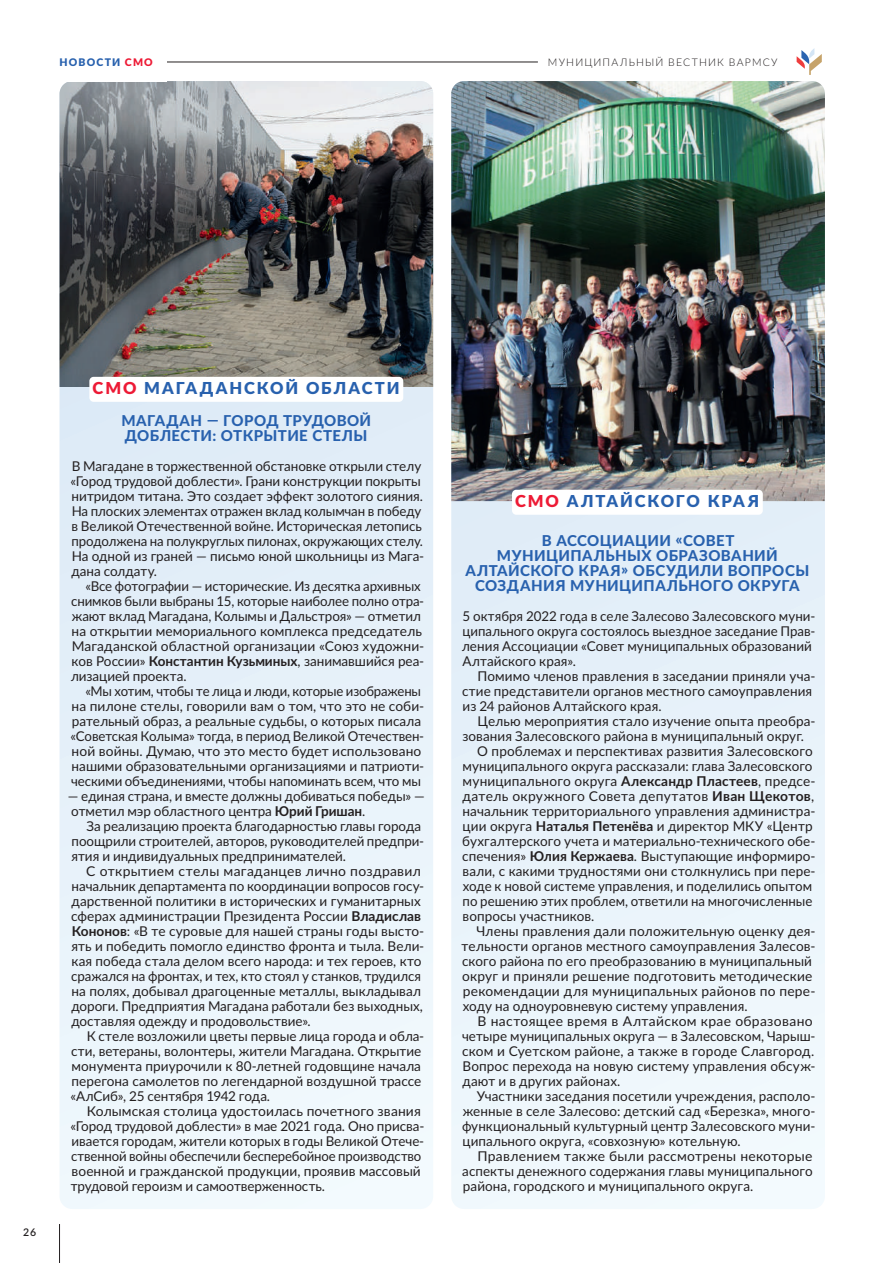
<style>
.page{position:relative;width:893px;height:1263px;background:#fff}
.page>*{position:absolute;margin:0;border:0;box-sizing:border-box;transform-origin:0 0}
.t1{font:900 16.5px "Lato";letter-spacing:.115em;color:#2861ae}
.t2{font:800 15px/15px "Lato";letter-spacing:.025em;color:#2861ae}
.t3{font:13.5px/15px "Lato";color:#231f20}
.t4{font:13.5px "Lato";letter-spacing:.02em;color:#231f20}
.t5{font:13.5px "Lato";letter-spacing:.025em;color:#231f20}
.t6{font:300 10.5px "Lato";letter-spacing:.11em;color:#231f20}
.t7{font:900 10.5px "Lato";letter-spacing:.11em;color:#2861ae}
.t8{font:600 10.5px "Lato";color:#231f20}
.s1{color:#ed1a35}
.s2{font-weight:700}
</style>
<div class="page">
<hr style="left:60px;top:62px;width:478px;height:1px;background:#231f20">
<svg style="left:60px;top:387px;width:373px;height:822px"></svg>
<div style="left:451px;top:501px;width:374px;height:708px;background:#e9f4fb"></div>
<img style="left:60px;top:81px;width:373px;height:306px">
<img style="left:451px;top:81px;width:374px;height:420px">
<div style="left:89px;top:377px;width:314px;height:25px;background:#fff;border-radius:4px"></div>
<div style="left:512px;top:490px;width:251px;height:25px;background:#fff;border-radius:4px"></div>
<svg style="left:797px;top:48px;width:25px;height:27px"></svg>
<hr style="left:59px;top:1224px;width:1px;height:39px;background:#231f20">
<div style="left:60px;top:51px;width:107px;height:30px;background:#fff"></div>
<p class="t7" style="left:60px;top:54px;width:95px">НОВОСТИ <span class="s1">СМО</span></p>
<p class="t6" style="left:548px;top:55px;width:231px">МУНИЦИПАЛЬНЫЙ ВЕСТНИК ВАРМСУ</p>
<p class="t8" style="left:23px;top:1225px;width:15px">26</p>
<p class="t1" style="left:93px;top:376px;width:308px"><span class="s1">СМО</span> МАГАДАНСКОЙ ОБЛАСТИ</p>
<p class="t2" style="left:121px;top:412px;width:251px">МАГАДАН — ГОРОД ТРУДОВОЙ<br>ДОБЛЕСТИ: ОТКРЫТИЕ СТЕЛЫ</p>
<p class="t3" style="left:70px;top:458px;width:355px">В Магадане в торжественной обстановке открыли стелу «Город трудовой доблести». Грани конструкции покрыты нитридом титана. Это создает эффект золотого сияния.<br>На плоских элементах отражен вклад колымчан в победу в Великой Отечественной войне. Историческая летопись продолжена на полукруглых пилонах, окружающих стелу.<br>На одной из граней — письмо юной школьницы из Мага&shy;дана солдату.</p>
<p class="t3" style="left:71px;top:578px;width:355px;text-indent:14px">«Все фотографии — исторические. Из десятка архивных снимков были выбраны 15, которые наиболее полно отра&shy;жают вклад Магадана, Колымы и Дальстроя» — отметил на открытии мемориального комплекса председатель Магаданской областной организации «Союз художни&shy;ков России» <span class="s2">Константин Кузьминых</span>, занимавшийся реа&shy;лизацией проекта.</p>
<p class="t3" style="left:70px;top:683px;width:355px;text-indent:15px">«Мы хотим, чтобы те лица и люди, которые изображены на пилоне стелы, говорили вам о том, что это не соби&shy;рательный образ, а реальные судьбы, о которых писала «Советская Колыма» тогда, в период Великой Отечествен&shy;ной войны. Думаю, что это место будет использовано нашими образовательными организациями и патриоти&shy;ческими объединениями, чтобы напоминать всем, что мы</p>
<p class="t3" style="left:68px;top:788px;width:358px">— единая страна, и вместе должны добиваться победы» — отметил мэр областного центра <span class="s2">Юрий Гришан</span>.</p>
<p class="t3" style="left:72px;top:818px;width:354px;text-indent:15px">За реализацию проекта благодарностью главы города поощрили строителей, авторов, руководителей предпри&shy;ятия и индивидуальных предпринимателей.</p>
<p class="t3" style="left:71px;top:863px;width:355px;text-indent:15px">С открытием стелы магаданцев лично поздравил начальник департамента по координации вопросов госу&shy;дарственной политики в исторических и гуманитарных сферах администрации Президента России <span class="s2">Владислав Кононов</span>: «В те суровые для нашей страны годы высто&shy;ять и победить помогло единство фронта и тыла. Вели&shy;кая победа стала делом всего народа: и тех героев, кто сражался на фронтах, и тех, кто стоял у станков, трудился на полях, добывал драгоценные металлы, выкладывал дороги. Предприятия Магадана работали без выходных, доставляя одежду и продовольствие».</p>
<p class="t3" style="left:70px;top:1028px;width:355px;text-indent:16px">К стеле возложили цветы первые лица города и обла&shy;сти, ветераны, волонтеры, жители Магадана. Открытие монумента приурочили к 80-летней годовщине начала перегона самолетов по легендарной воздушной трассе «АлСиб», 25 сентября 1942 года.</p>
<p class="t3" style="left:70px;top:1103px;width:355px;text-indent:16px">Колымская столица удостоилась почетного звания «Город трудовой доблести» в мае 2021 года. Оно присва&shy;ивается городам, жители которых в годы Великой Отече&shy;ственной войны обеспечили бесперебойное производство военной и гражданской продукции, проявив массовый трудовой героизм и самоотверженность.</p>
<p class="t1" style="left:515px;top:489px;width:245px"><span class="s1">СМО</span> АЛТАЙСКОГО КРАЯ</p>
<p class="t2" style="left:465px;top:532px;width:345px;text-align:center">В АССОЦИАЦИИ «СОВЕТ<br>МУНИЦИПАЛЬНЫХ ОБРАЗОВАНИЙ<br>АЛТАЙСКОГО КРАЯ» ОБСУДИЛИ ВОПРОСЫ<br>СОЗДАНИЯ МУНИЦИПАЛЬНОГО ОКРУГА</p>
<p class="t3" style="left:462px;top:608px;width:355px">5 октября 2022 года в селе Залесово Залесовского муни&shy;ципального округа состоялось выездное заседание Прав&shy;ления Ассоциации «Совет муниципальных образований Алтайского края».</p>
<p class="t3" style="left:462px;top:668px;width:355px;text-indent:15px">Помимо членов правления в заседании приняли уча&shy;стие представители органов местного самоуправления из 24 районов Алтайского края.</p>
<p class="t3" style="left:478px;top:713px;width:339px">Целью мероприятия стало изучение опыта преобра-</p>
<p class="t3" style="left:462px;top:728px;width:343px">зования Залесовского района в муниципальный округ.</p>
<p class="t3" style="left:477px;top:743px;width:337px">О проблемах и перспективах развития Залесовского</p>
<p class="t3" style="left:463px;top:758px;width:352px">муниципального округа рассказали: глава Залесовского</p>
<p class="t3" style="left:463px;top:773px;width:354px">муниципального округа <span class="s2">Александр Пластеев</span>, предсе-</p>
<p class="t4" style="left:462px;top:786px;width:353px">датель окружного Совета депутатов <span class="s2">Иван Щекотов</span>,</p>
<p class="t3" style="left:463px;top:803px;width:354px">начальник территориального управления администра-</p>
<p class="t3" style="left:463px;top:818px;width:351px">ции округа <span class="s2">Наталья Петенёва</span> и директор МКУ «Центр</p>
<p class="t3" style="left:462px;top:833px;width:355px">бухгалтерского учета и материально-технического обе-</p>
<p class="t3" style="left:462px;top:848px;width:355px">спечения» <span class="s2">Юлия Кержаева</span>. Выступающие информиро-</p>
<p class="t3" style="left:463px;top:863px;width:354px">вали, с какими трудностями они столкнулись при пере-</p>
<p class="t3" style="left:463px;top:878px;width:351px">ходе к новой системе управления, и поделились опытом</p>
<p class="t3" style="left:463px;top:893px;width:351px">по решению этих проблем, ответили на многочисленные</p>
<p class="t3" style="left:463px;top:908px;width:133px">вопросы участников.</p>
<p class="t3" style="left:476px;top:923px;width:341px">Члены правления дали положительную оценку дея-</p>
<p class="t3" style="left:462px;top:938px;width:355px">тельности органов местного самоуправления Залесов-</p>
<p class="t3" style="left:462px;top:953px;width:351px">ского района по его преобразованию в муниципальный</p>
<p class="t3" style="left:462px;top:968px;width:352px">округ и приняли решение подготовить методические</p>
<p class="t3" style="left:463px;top:983px;width:354px">рекомендации для муниципальных районов по пере-</p>
<p class="t3" style="left:463px;top:998px;width:286px">ходу на одноуровневую систему управления.</p>
<p class="t5" style="left:478px;top:1011px;width:337px">В настоящее время в Алтайском крае образовано</p>
<p class="t3" style="left:462px;top:1028px;width:355px">четыре муниципальных округа — в Залесовском, Чарыш-</p>
<p class="t3" style="left:462px;top:1043px;width:354px">ском и Суетском районе, а также в городе Славгород.</p>
<p class="t3" style="left:463px;top:1058px;width:354px">Вопрос перехода на новую систему управления обсуж-</p>
<p class="t3" style="left:462px;top:1073px;width:160px">дают и в других районах.</p>
<p class="t3" style="left:477px;top:1088px;width:340px">Участники заседания посетили учреждения, располо-</p>
<p class="t3" style="left:463px;top:1103px;width:354px">женные в селе Залесово: детский сад «Березка», много-</p>
<p class="t3" style="left:462px;top:1118px;width:355px">функциональный культурный центр Залесовского муни-</p>
<p class="t3" style="left:463px;top:1133px;width:279px">ципального округа, «совхозную» котельную.</p>
<p class="t4" style="left:478px;top:1146px;width:336px">Правлением также были рассмотрены некоторые</p>
<p class="t3" style="left:462px;top:1163px;width:352px">аспекты денежного содержания главы муниципального</p>
<p class="t3" style="left:463px;top:1178px;width:292px">района, городского и муниципального округа.</p>
</div>
